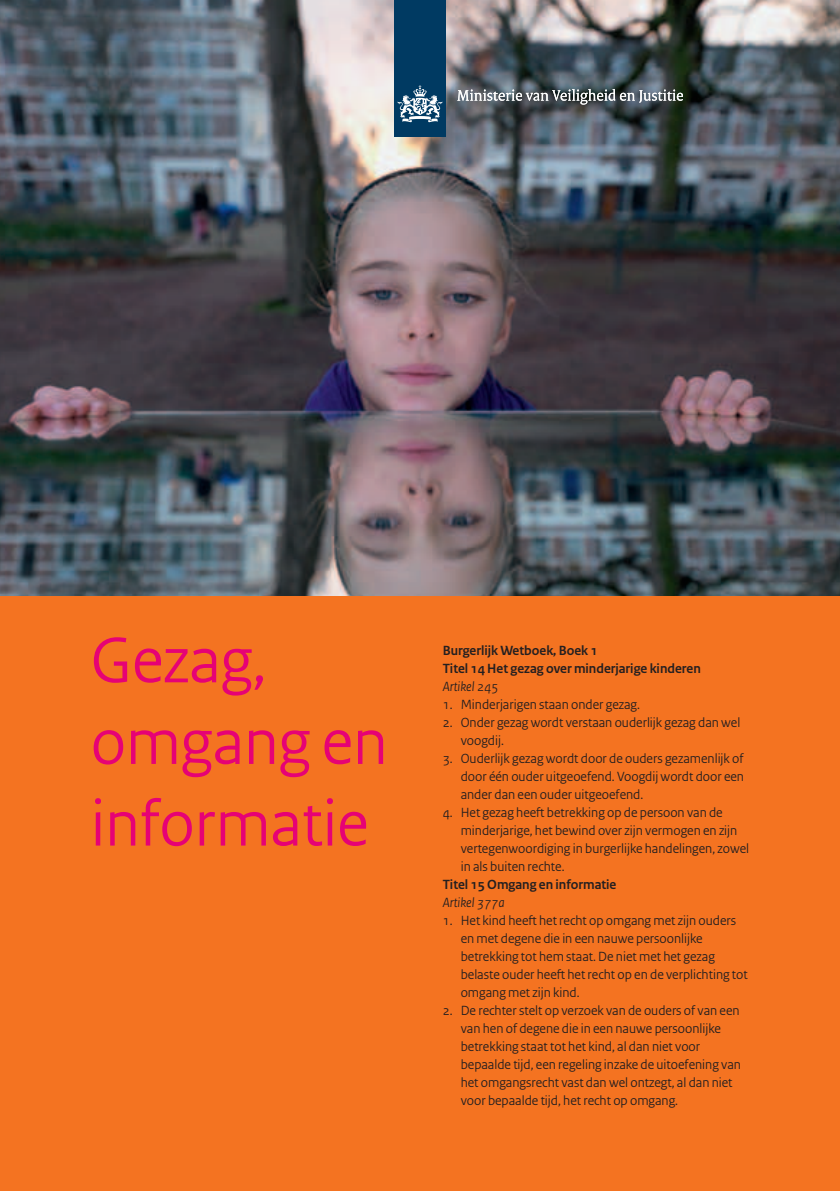
<style>
.page{position:relative;width:840px;height:1191px;background:#fff}
.page>*{position:absolute;margin:0;border:0;box-sizing:border-box;transform-origin:0 0}
.t1{font:68px/81.6px "Rijksoverheid Sans";color:#e60275}
.t2{font:14px/18px "Rijksoverheid Sans";color:#231f20}
.t3{font:700 14px/18px "Rijksoverheid Sans";color:#231f20}
.t4{font:italic 14px "Rijksoverheid Sans";color:#231f20}
</style>
<div class="page">
<div style="left:0;top:595px;width:839px;height:596px;background:#f47321"></div>
<img style="left:0;top:0;width:839px;height:595px">
<div style="left:394px;top:0;width:51px;height:136px;background:#003a62"></div>
<svg style="left:397px;top:85px;width:45px;height:38px"></svg>
<svg style="left:457px;top:89px;width:225px;height:16px"></svg>
<h1 class="t1" style="left:91px;top:620px;width:298px">Gezag, omgang en informatie</h1>
<p class="t3" style="left:442px;top:642px;width:259px">Burgerlijk Wetboek, Boek 1<br>Titel 14 Het gezag over minderjarige kinderen</p>
<p class="t4" style="left:442px;top:678px;width:57px">Artikel 245</p>
<p class="t2" style="left:442px;top:695px;width:199px">1. Minderjarigen staan onder gezag.</p>
<p class="t2" style="left:460px;top:713px;width:281px;text-indent:-18px">2. Onder gezag wordt verstaan ouderlijk gezag dan wel voogdij.</p>
<p class="t2" style="left:460px;top:749px;width:285px;text-align:justify;text-indent:-18px">3. Ouderlijk gezag wordt door de ouders gezamenlijk of door één ouder uitgeoefend. Voogdij wordt door een ander dan een ouder uitgeoefend.</p>
<p class="t2" style="left:460px;top:803px;width:290px;text-indent:-18px">4. Het gezag heeft betrekking op de persoon van de minderjarige, het bewind over zijn vermogen en zijn vertegenwoordiging in burgerlijke handelingen, zowel in als buiten rechte.</p>
<p class="t3" style="left:442px;top:876px;width:175px">Titel 15 Omgang en informatie</p>
<p class="t4" style="left:442px;top:894px;width:63px">Artikel 377a</p>
<p class="t2" style="left:460px;top:911px;width:288px;text-indent:-18px">1. Het kind heeft het recht op omgang met zijn ouders en met degene die in een nauwe persoonlijke betrekking tot hem staat. De niet met het gezag belaste ouder heeft het recht op en de verplichting tot omgang met zijn kind.</p>
<p class="t2" style="left:460px;top:1001px;width:281px;text-indent:-18px">2. De rechter stelt op verzoek van de ouders of van een van hen of degene die in een nauwe persoonlijke betrekking staat tot het kind, al dan niet voor bepaalde tijd, een regeling inzake de uitoefening van het omgangsrecht vast dan wel ontzegt, al dan niet voor bepaalde tijd, het recht op omgang.</p>
</div>
